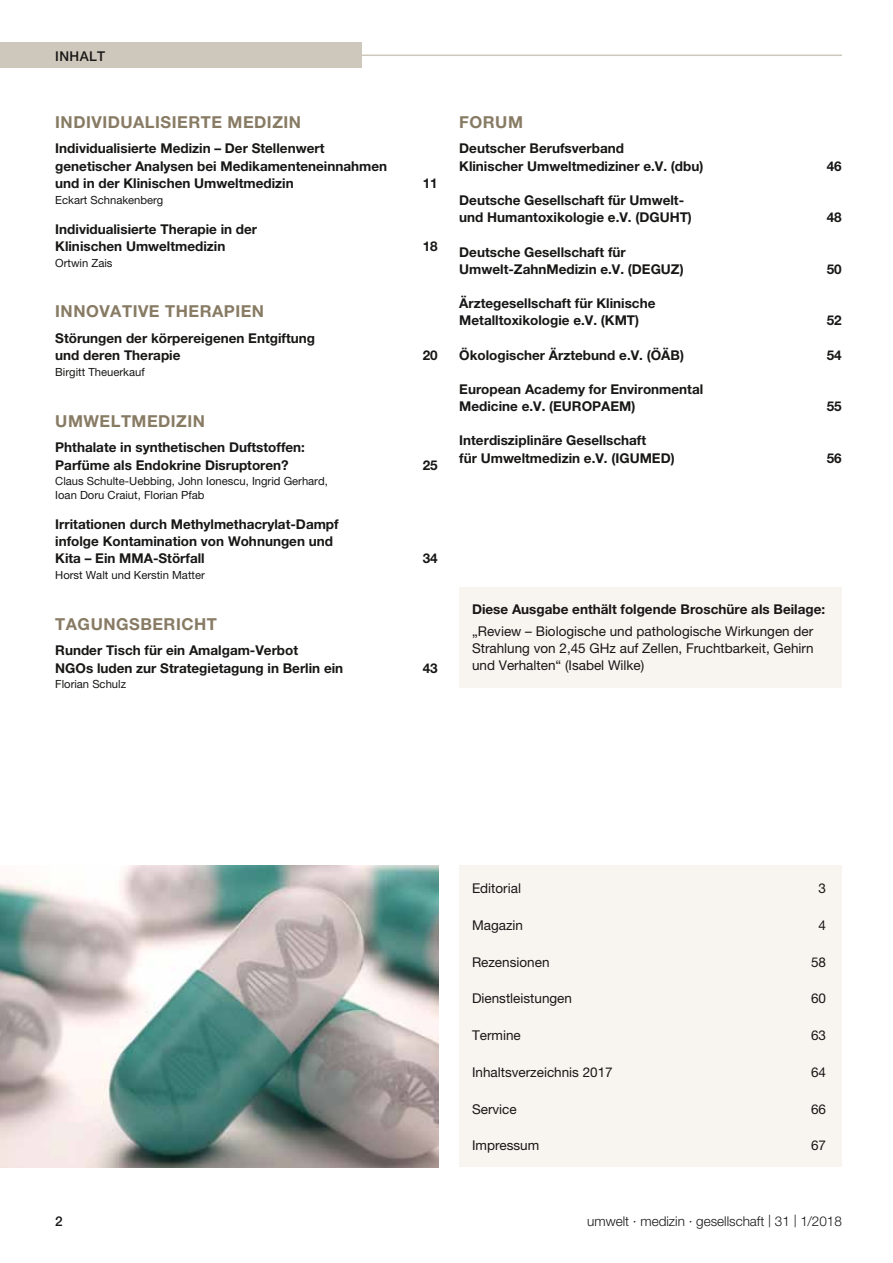
<style>
.page{position:relative;width:893px;height:1263px;background:#fff}
.page>*{position:absolute;margin:0;border:0;box-sizing:border-box;transform-origin:0 0}
.t1{font:700 16.5px "Helvetica Neue";letter-spacing:.03em;color:#887b64}
.t2{font:700 13.5px/17.2px "Helvetica Neue";color:#181716}
.t3{font:13.5px/17.2px "Helvetica Neue";color:#181716;text-align:justify}
.t4{font:300 13.5px "Helvetica Neue";color:#181716}
.t5{font:500 13.5px "Helvetica Neue";letter-spacing:.03em;color:#181716}
.t6{font:11.25px/13.5px "Helvetica Neue";color:#181716}
.s1{font-size:16.8px}
</style>
<div class="page">
<hr style="left:361px;top:55px;width:481px;height:1px;background:#cec7bb">
<div style="left:0;top:43px;width:361px;height:25px;background:#cec7bb"></div>
<div style="left:459px;top:865px;width:383px;height:302px;background:#f8f5f0"></div>
<div style="left:459px;top:587px;width:383px;height:100px;background:#f8f5f0"></div>
<img style="left:0;top:865px;width:438px;height:302px">
<p class="t5" style="left:55px;top:48px;width:52px">Inhalt</p>
<p class="t1" style="left:55px;top:112px;width:247px">Individualisierte Medizin</p>
<p class="t2" style="left:55px;top:140px;width:333px">Individualisierte Medizin – Der Stellenwert genetischer Analysen bei Medikamenteneinnahmen und in der Klinischen Umweltmedizin</p>
<p class="t6" style="left:55px;top:193px;width:110px">Eckart Schnakenberg</p>
<p class="t2" style="left:55px;top:220px;width:203px">Individualisierte Therapie in der<br>Klinischen Umweltmedizin</p>
<p class="t6" style="left:55px;top:256px;width:59px">Ortwin Zais</p>
<p class="t1" style="left:55px;top:301px;width:210px">Innovative Therapien</p>
<p class="t2" style="left:55px;top:329px;width:261px">Störungen der körpereigenen Entgiftung und deren Therapie</p>
<p class="t6" style="left:55px;top:365px;width:91px">Birgitt Theuerkauf</p>
<p class="t1" style="left:55px;top:411px;width:151px">Umweltmedizin</p>
<p class="t2" style="left:55px;top:439px;width:251px">Phthalate in synthetischen Duftstoffen:<br>Parfüme als Endokrine Disruptoren?</p>
<p class="t6" style="left:55px;top:474px;width:274px">Claus Schulte-Uebbing, John Ionescu, Ingrid Gerhard,<br>Ioan Doru Craiut, Florian Pfab</p>
<p class="t2" style="left:55px;top:515px;width:285px">Irritationen durch Methylmethacrylat-Dampf infolge Kontamination von Wohnungen und<br>Kita – Ein MMA-Störfall</p>
<p class="t2" style="left:423px;top:174px;width:17px">11</p>
<p class="t2" style="left:423px;top:237px;width:17px">18</p>
<p class="t2" style="left:423px;top:347px;width:17px">20</p>
<p class="t2" style="left:423px;top:456px;width:17px">25</p>
<p class="t2" style="left:423px;top:550px;width:17px">34</p>
<p class="t6" style="left:55px;top:568px;width:151px">Horst Walt und Kerstin Matter</p>
<p class="t1" style="left:55px;top:614px;width:163px">Tagungsbericht</p>
<p class="t2" style="left:55px;top:642px;width:244px">Runder Tisch für ein Amalgam-Verbot<br>NGO</p>
<p class="t2" style="left:86px;top:659px;width:259px">s luden zur Strategietagung in Berlin ein</p>
<p class="t2" style="left:423px;top:659px;width:17px">43</p>
<p class="t6" style="left:55px;top:677px;width:72px">Florian Schulz</p>
<p class="t1" style="left:459px;top:112px;width:63px">Forum</p>
<p class="t2" style="left:459px;top:140px;width:246px">Deutscher Berufsverband<br>Klinischer Umweltmediziner e.V. (dbu)</p>
<p class="t2" style="left:827px;top:157px;width:17px">46</p>
<p class="t2" style="left:459px;top:191px;width:226px">Deutsche Gesellschaft für Umwelt&shy;und Humantoxikologie e.V. (DGUHT</p>
<p class="t2" style="left:688px;top:208px;width:5px">)</p>
<p class="t2" style="left:827px;top:208px;width:17px">48</p>
<p class="t2" style="left:459px;top:243px;width:183px">Deutsche Gesellschaft für<br>Umwelt-ZahnMedizin e.V. (DEGUZ</p>
<p class="t2" style="left:680px;top:260px;width:5px">)</p>
<p class="t2" style="left:827px;top:260px;width:17px">50</p>
<p class="t2" style="left:459px;top:294px;width:198px">Ärztegesellschaft für Klinische<br>Metalltoxikologie e.V. (KMT)</p>
<p class="t2" style="left:827px;top:312px;width:17px">52</p>
<p class="t2" style="left:459px;top:346px;width:226px">Ökologischer Ärztebund e.V. (ÖÄB)</p>
<p class="t2" style="left:827px;top:346px;width:17px">54</p>
<p class="t2" style="left:459px;top:380px;width:245px">European Academy for Environmental<br>Medicine e.V. (EUROPAE</p>
<p class="t2" style="left:619px;top:397px;width:18px">M)</p>
<p class="t2" style="left:827px;top:397px;width:17px">55</p>
<p class="t2" style="left:459px;top:432px;width:217px">Interdisziplinäre Gesellschaft<br>für Umweltmedizin e.V. (IGU MED)</p>
<p class="t2" style="left:827px;top:449px;width:17px">56</p>
<p class="t2" style="left:472px;top:601px;width:355px">Diese Ausgabe enthält folgende Broschüre als Beilage:</p>
<p class="t3" style="left:472px;top:622px;width:343px">„Review – Biologische und pathologische Wirkungen der Strahlung von 2,45 GHz auf Zellen, Fruchtbarkeit, Gehirn und Verhalten“ (Isabel Wilke)</p>
<p class="t3" style="left:472px;top:879px;width:50px">Editorial</p>
<p class="t3" style="left:818px;top:879px;width:9px">3</p>
<p class="t3" style="left:472px;top:916px;width:52px">Magazin</p>
<p class="t3" style="left:818px;top:916px;width:9px">4</p>
<p class="t3" style="left:472px;top:953px;width:79px">Rezensionen</p>
<p class="t3" style="left:811px;top:953px;width:17px">58</p>
<p class="t3" style="left:472px;top:990px;width:102px">Dienstleistungen</p>
<p class="t3" style="left:811px;top:990px;width:17px">60</p>
<p class="t3" style="left:472px;top:1026px;width:50px">Termine</p>
<p class="t3" style="left:811px;top:1026px;width:17px">63</p>
<p class="t3" style="left:472px;top:1063px;width:142px">Inhaltsverzeichnis 2017</p>
<p class="t3" style="left:811px;top:1063px;width:17px">64</p>
<p class="t3" style="left:472px;top:1100px;width:46px">Service</p>
<p class="t3" style="left:811px;top:1100px;width:17px">66</p>
<p class="t3" style="left:472px;top:1137px;width:69px">Impressum</p>
<p class="t3" style="left:811px;top:1137px;width:17px">67</p>
<p class="t5" style="left:55px;top:1213px;width:9px">2</p>
<p class="t4" style="left:587px;top:1213px;width:256px">umwelt · medizin · gesellschaft <span class="s1">|</span> 31 <span class="s1">|</span> 1/2018</p>
</div>
